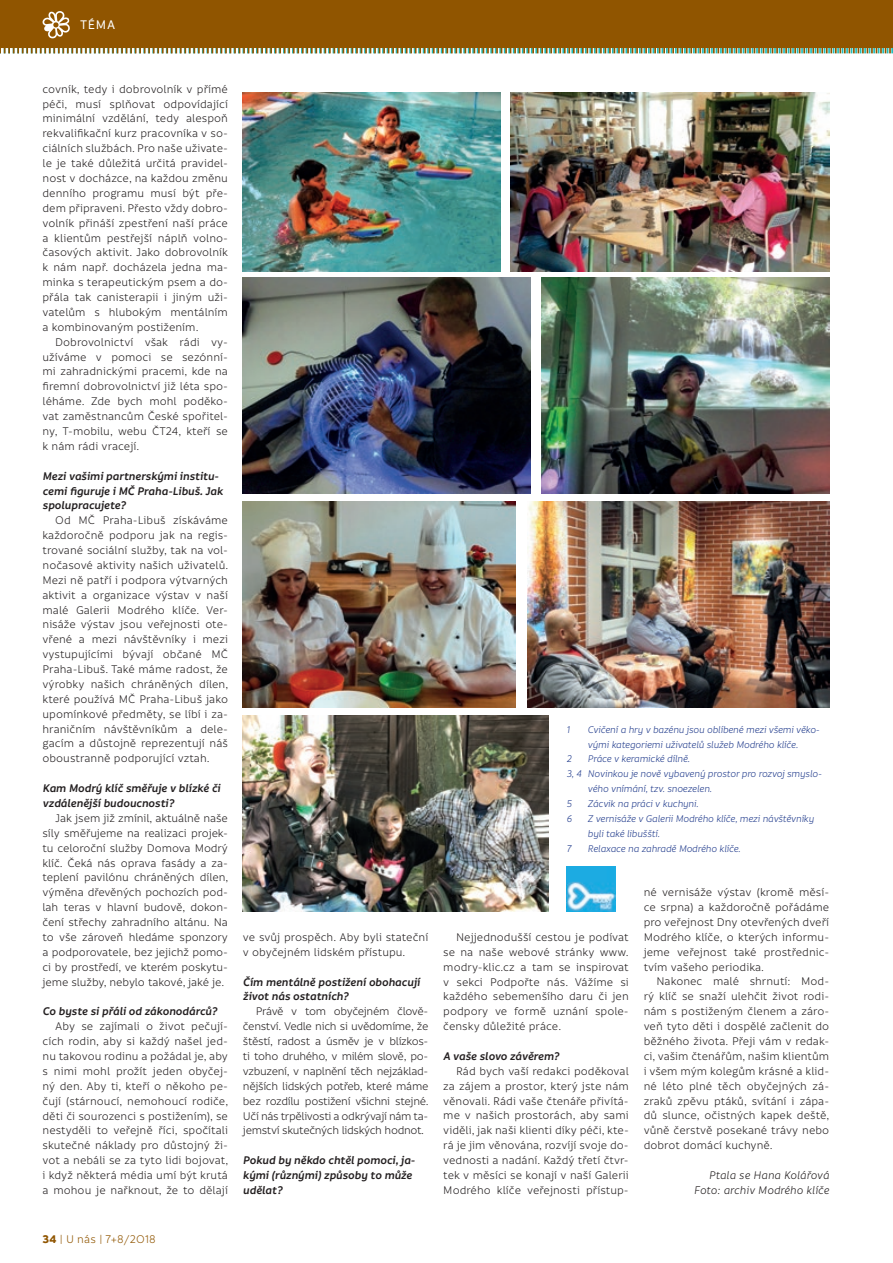
<style>
.page{position:relative;width:893px;height:1263px;background:#fff}
.page>*{position:absolute;margin:0;border:0;box-sizing:border-box;transform-origin:0 0}
.t1{font:500 13.5px "Informative";color:#fff}
.t2{font:12px/14.9px "Informative";color:#231f20;text-align:justify}
.t3{font:italic 600 12px/14.9px "Informative";color:#231f20}
.t4{font:italic 12px/14.9px "Informative";color:#231f20;text-align:right}
.t5{font:12px "Informative";letter-spacing:.015em;color:#905500}
.t6{font:italic 10.5px/14.9px "Informative";letter-spacing:-.02em;color:#253f8e}
.s1{font-weight:700}
</style>
<div class="page">
<div style="left:0;top:0;width:893px;height:48px;background:#905500"></div>
<svg style="left:0;top:11px;width:893px;height:43px"></svg>
<img style="left:566px;top:867px;width:49px;height:44px">
<img style="left:243px;top:93px;width:258px;height:179px">
<img style="left:511px;top:93px;width:318px;height:179px">
<img style="left:243px;top:278px;width:287px;height:215px">
<img style="left:542px;top:278px;width:287px;height:215px">
<img style="left:243px;top:502px;width:272px;height:205px">
<img style="left:527px;top:502px;width:302px;height:205px">
<img style="left:243px;top:715px;width:305px;height:196px">
<p class="t1" style="left:80px;top:18px;width:37px">TÉMA</p>
<p class="t2" style="left:43px;top:82px;width:187px">covník, tedy i dobrovolník v přímé péči, musí splňovat odpovídající minimální vzdělání, tedy alespoň rekvalifikační kurz pracovníka v so&shy;ciálních službách. Pro naše uživate&shy;le je také důležitá určitá pravidel&shy;nost v docházce, na každou změnu denního programu musí být pře&shy;dem připraveni. Přesto vždy dobro&shy;volník přináší zpestření naší práce a klientům pestřejší náplň volno&shy;časových aktivit. Jako dobrovolník k nám např. docházela jedna ma&shy;minka s terapeutickým psem a do&shy;přála tak canisterapii i jiným uži&shy;vatelům s hlubokým mentálním a kombinovaným postižením.</p>
<p class="t2" style="left:43px;top:335px;width:187px;text-indent:13px">Dobrovolnictví však rádi vy&shy;užíváme v pomoci se sezónní&shy;mi zahradnickými pracemi, kde na firemní dobrovolnictví již léta spo&shy;léháme. Zde bych mohl poděko&shy;vat zaměstnancům České spořitel&shy;ny, T-mobilu, webu ČT24, kteří se k nám rádi vracejí.</p>
<p class="t3" style="left:43px;top:469px;width:182px">Mezi vašimi partnerskými institu&shy;cemi figuruje i MČ Praha-Libuš. Jak spolupracujete?</p>
<p class="t2" style="left:43px;top:513px;width:187px;text-indent:13px">Od MČ Praha-Libuš získáváme každoročně podporu jak na regis&shy;trované sociální služby, tak na vol&shy;nočasové aktivity našich uživatelů.<br>Mezi ně patří i podpora výtvarných aktivit a organizace výstav v naší malé Galerii Modrého klíče. Ver&shy;nisáže výstav jsou veřejnosti ote&shy;vřené a mezi návštěvníky i mezi vystupujícími bývají občané MČ Praha-Libuš. Také máme radost, že výrobky našich chráněných dílen, které používá MČ Praha-Libuš jako upomínkové předměty, se líbí i za&shy;hraničním návštěvníkům a dele&shy;gacím a důstojně reprezentují náš oboustranně podporující vztah.</p>
<p class="t3" style="left:43px;top:781px;width:179px">Kam Modrý klíč směřuje v blízké či vzdálenější budoucnosti?</p>
<p class="t2" style="left:43px;top:811px;width:187px;text-indent:13px">Jak jsem již zmínil, aktuálně naše síly směřujeme na realizaci projek&shy;tu celoroční služby Domova Modrý klíč. Čeká nás oprava fasády a za&shy;teplení pavilónu chráněných dílen, výměna dřevěných pochozích pod&shy;lah teras v hlavní budově, dokon&shy;čení střechy zahradního altánu. Na to vše zároveň hledáme sponzory a podporovatele, bez jejichž pomo&shy;ci by prostředí, ve kterém poskytu&shy;jeme služby, nebylo takové, jaké je.</p>
<p class="t3" style="left:43px;top:1004px;width:176px">Co byste si přáli od zákonodárců?</p>
<p class="t2" style="left:43px;top:1019px;width:187px;text-indent:13px">Aby se zajímali o život pečují&shy;cích rodin, aby si každý našel jed&shy;nu takovou rodinu a požádal je, aby s nimi mohl prožít jeden obyčej&shy;ný den. Aby ti, kteří o někoho pe&shy;čují (stárnoucí, nemohoucí rodiče, děti či sourozenci s postižením), se nestyděli to veřejně říci, spočítali skutečné náklady pro důstojný ži&shy;vot a nebáli se za tyto lidi bojovat, i když některá média umí být krutá a mohou je nařknout, že to dělají</p>
<p class="t2" style="left:243px;top:930px;width:187px">ve svůj prospěch. Aby byli stateční v obyčejném lidském přístupu.</p>
<p class="t3" style="left:243px;top:974px;width:178px">Čím mentálně postižení obohacují život nás ostatních?</p>
<p class="t2" style="left:243px;top:1004px;width:187px;text-indent:13px">Právě v tom obyčejném člově&shy;čenství. Vedle nich si uvědomíme, že štěstí, radost a úsměv je v blízkos&shy;ti toho druhého, v milém slově, po&shy;vzbuzení, v naplnění těch nejzáklad&shy;nějších lidských potřeb, které máme bez rozdílu postižení všichni stejné.<br>Učí nás trpělivosti a odkrývají nám ta&shy;jemství skutečných lidských hodnot.</p>
<p class="t3" style="left:243px;top:1153px;width:174px">Pokud by někdo chtěl pomoci, ja&shy;kými (různými) způsoby to může udělat?</p>
<p class="t5" style="left:43px;top:1233px;width:115px"><span class="s1">34</span> | U nás | 7+8/2O18</p>
<p class="t6" style="left:566px;top:722px;width:5px">1</p>
<p class="t6" style="left:588px;top:722px;width:234px">Cvičení a hry v bazénu jsou oblíbené mezi všemi věko&shy;vými kategoriemi uživatelů služeb Modrého klíče.</p>
<p class="t6" style="left:566px;top:752px;width:7px">2</p>
<p class="t6" style="left:588px;top:752px;width:104px">Práce v keramické dílně.</p>
<p class="t6" style="left:566px;top:767px;width:257px">3, 4 Novinkou je nově vybavený prostor pro rozvoj smyslo-</p>
<p class="t6" style="left:588px;top:782px;width:126px">vého vnímání, tzv. snoezelen.</p>
<p class="t6" style="left:566px;top:796px;width:7px">5</p>
<p class="t6" style="left:588px;top:796px;width:112px">Zácvik na práci v kuchyni.</p>
<p class="t6" style="left:566px;top:811px;width:7px">6</p>
<p class="t6" style="left:588px;top:811px;width:228px">Z vernisáže v Galerii Modrého klíče, mezi návštěvníky byli také libušští.</p>
<p class="t6" style="left:566px;top:841px;width:6px">7</p>
<p class="t6" style="left:588px;top:841px;width:155px">Relaxace na zahradě Modrého klíče.</p>
<p class="t2" style="left:443px;top:930px;width:187px;text-indent:13px">Nejjednodušší cestou je podívat se na naše webové stránky www. modry-klic.cz a tam se inspirovat v sekci Podpořte nás. Vážíme si každého sebemenšího daru či jen podpory ve formě uznání spole&shy;čensky důležité práce.</p>
<p class="t3" style="left:443px;top:1049px;width:117px">A vaše slovo závěrem?</p>
<p class="t2" style="left:443px;top:1064px;width:187px;text-indent:13px">Rád bych vaší redakci poděkoval za zájem a prostor, který jste nám věnovali. Rádi vaše čtenáře přivítá&shy;me v našich prostorách, aby sami viděli, jak naši klienti díky péči, kte&shy;rá je jim věnována, rozvíjí svoje do&shy;vednosti a nadání. Každý třetí čtvr&shy;tek v měsíci se konají v naší Galerii Modrého klíče veřejnosti přístup-</p>
<p class="t2" style="left:644px;top:885px;width:187px">né vernisáže výstav (kromě měsí&shy;ce srpna) a každoročně pořádáme pro veřejnost Dny otevřených dveří Modrého klíče, o kterých informu&shy;jeme veřejnost také prostřednic&shy;tvím vašeho periodika.</p>
<p class="t2" style="left:644px;top:974px;width:187px;text-indent:13px">Nakonec malé shrnutí: Mod&shy;rý klíč se snaží ulehčit život rodi&shy;nám s postiženým členem a záro&shy;veň tyto děti i dospělé začlenit do běžného života. Přeji vám v redak&shy;ci, vašim čtenářům, našim klientům i všem mým kolegům krásné a klid&shy;né léto plné těch obyčejných zá&shy;zraků zpěvu ptáků, svítání i zápa&shy;dů slunce, očistných kapek deště, vůně čerstvě posekané trávy nebo dobrot domácí kuchyně.</p>
<p class="t4" style="left:694px;top:1168px;width:137px">Ptala se Hana Kolářová<br>Foto: archiv Modrého klíče</p>
</div>
